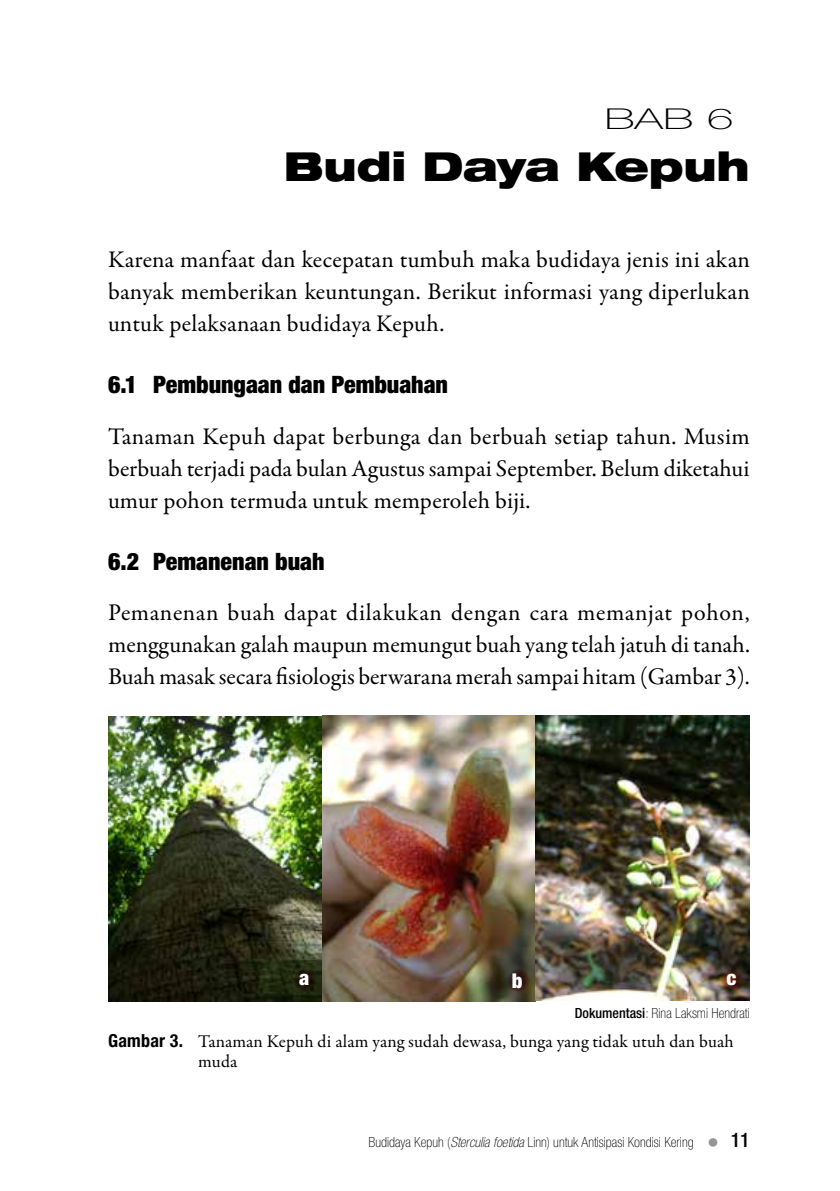
<style>
.page{position:relative;width:840px;height:1191px;background:#fff}
.page>*{position:absolute;margin:0;border:0;box-sizing:border-box;transform-origin:0 0}
.t1{font:900 expanded 40px "Helvetica Neue";letter-spacing:-.01em;color:#000}
.t2{font:100 28.8px "Helvetica Neue";color:#000;scale:1.67 1}
.t3{font:24px/32px "Garamond Premr Pro";color:#000;text-align:justify}
.t4{font:900 condensed 24px "Helvetica Neue";color:#000}
.t5{font:900 condensed 20.4px "Helvetica Neue";color:#fff}
.t6{font:18px/20px "Garamond Premr Pro";letter-spacing:.01em;color:#000}
.t7{font:100 condensed 14px "Helvetica Neue";color:#000}
.s1{font-weight:500}
.s2{font-family:"Helvetica Neue";font-weight:700;font-stretch:condensed}
.s3{font-style:italic}
.s4{font-size:24px;color:#939598}
.s5{font-weight:500;font-size:20px}
</style>
<div class="page">
<img style="left:108px;top:716px;width:641px;height:285px">
<svg style="left:294px;top:968px;width:23px;height:23px"></svg>
<svg style="left:507px;top:968px;width:22px;height:23px"></svg>
<svg style="left:721px;top:968px;width:22px;height:23px"></svg>
<p class="t2" style="left:604px;top:102px;width:79px">BAB 6</p>
<h1 class="t1" style="left:284px;top:141px;width:467px">Budi Daya Kepuh</h1>
<p class="t3" style="left:108px;top:244px;width:643px">Karena manfaat dan kecepatan tumbuh maka budidaya jenis ini akan banyak memberikan keuntungan. Berikut informasi yang diperlukan untuk pelaksanaan budidaya Kepuh.</p>
<p class="t4" style="left:108px;top:370px;width:341px">6.1 Pembungaan dan Pembuahan</p>
<p class="t3" style="left:108px;top:420px;width:642px">Tanaman Kepuh dapat berbunga dan berbuah setiap tahun. Musim berbuah terjadi pada bulan Agustus sampai September. Belum diketahui umur pohon termuda untuk memperoleh biji.</p>
<p class="t4" style="left:108px;top:546px;width:218px">6.2 Pemanenan buah</p>
<p class="t3" style="left:108px;top:597px;width:643px">Pemanenan buah dapat dilakukan dengan cara memanjat pohon, menggunakan galah maupun memungut buah yang telah jatuh di tanah.<br>Buah masak secara fisiologis berwarana merah sampai hitam (Gambar 3).</p>
<p class="t5" style="left:299px;top:965px;width:12px">a</p>
<p class="t5" style="left:511px;top:968px;width:12px">b</p>
<p class="t5" style="left:726px;top:965px;width:11px">c</p>
<p class="t7" style="left:574px;top:1005px;width:176px"><span class="s1">Dokumentasi</span>: Rina Laksmi Hendrati</p>
<p class="t6" style="left:198px;top:1032px;width:537px;text-indent:-90px"><span class="s2">Gambar 3.</span> Tanaman Kepuh di alam yang sudah dewasa, bunga yang tidak utuh dan buah muda</p>
<p class="t7" style="left:368px;top:1133px;width:383px">Budidaya Kepuh (<span class="s3">Sterculia foetida</span> Linn) untuk Antisipasi Kondisi Kering <span class="s4">•</span> <span class="s5">11</span></p>
</div>
